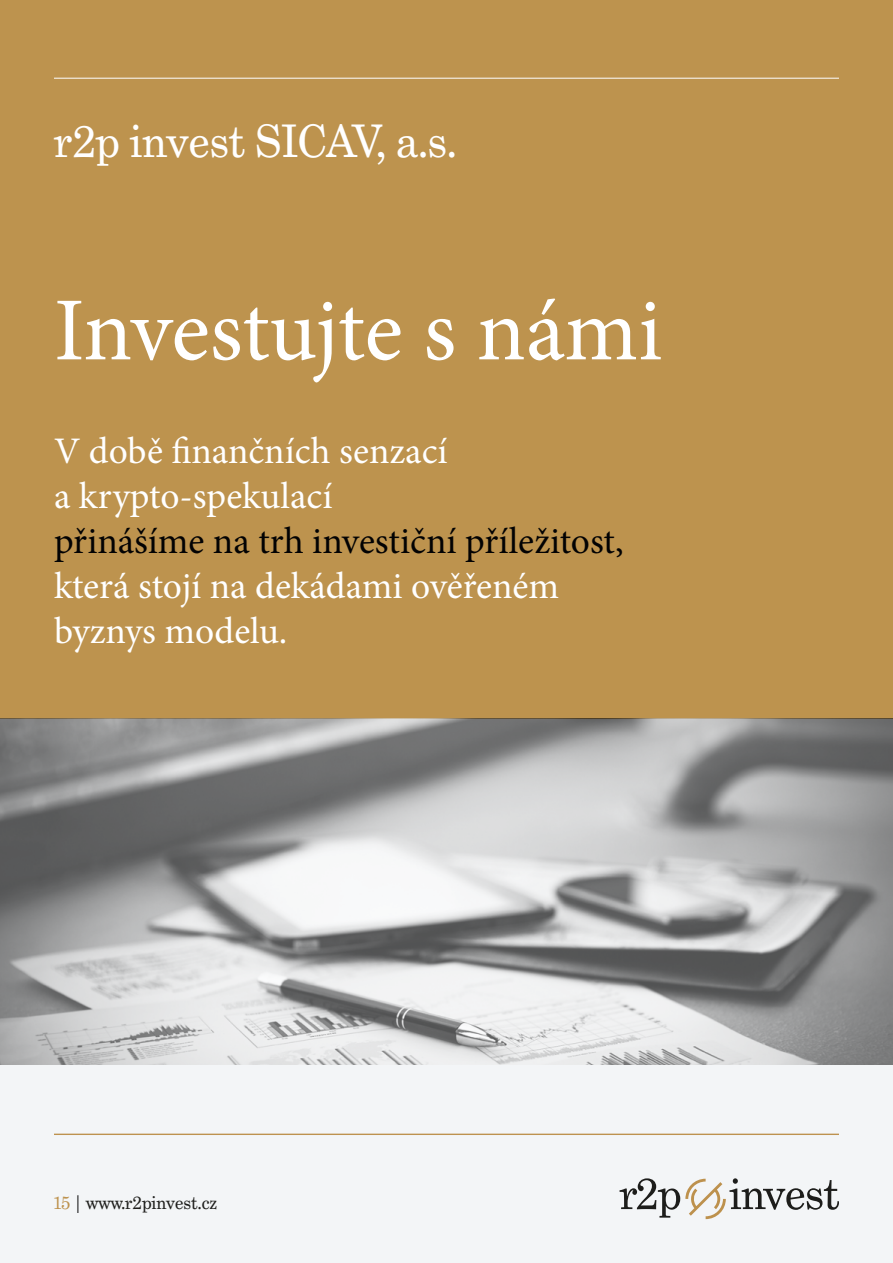
<style>
.page{position:relative;width:893px;height:1263px;background:#f3f5f7}
.page>*{position:absolute;margin:0;border:0;box-sizing:border-box;transform-origin:0 0}
.t1{font:90px "Minion Pro";letter-spacing:-.01em;color:#fff}
.t2{font:45px "Grad";color:#fff}
.t3{font:37.5px/45px "Minion Pro";color:#fff}
.t4{font:37.5px "Minion Pro";color:#020203}
.t5{font:18px "Grad";color:#1e1e1c}
.s1{color:#bd924e}
.s2{color:#000}
</style>
<div class="page">
<svg style="left:620px;top:1178px;width:219px;height:41px"></svg>
<div style="left:0;top:0;width:893px;height:719px;background:#bd934e"></div>
<hr style="left:54px;top:1134px;width:785px;height:1px;background:#bd924e">
<hr style="left:54px;top:78px;width:785px;height:1px;background:#fff">
<img style="left:0;top:719px;width:893px;height:345px">
<p class="t2" style="left:54px;top:114px;width:404px">r2p invest SICAV, a.s.</p>
<h1 class="t1" style="left:54px;top:270px;width:610px">Investujte s námi</h1>
<p class="t3" style="left:54px;top:429px;width:395px">V době finančních senzací a krypto-spekulací</p>
<p class="t4" style="left:54px;top:516px;width:571px">přinášíme na trh investiční příležitost,</p>
<p class="t3" style="left:54px;top:564px;width:507px">která stojí na dekádami ověřeném byznys modelu.</p>
<p class="t5" style="left:54px;top:1191px;width:165px"><span class="s1">15</span> <span class="s2">|</span> www.r2pinvest.cz</p>
</div>
